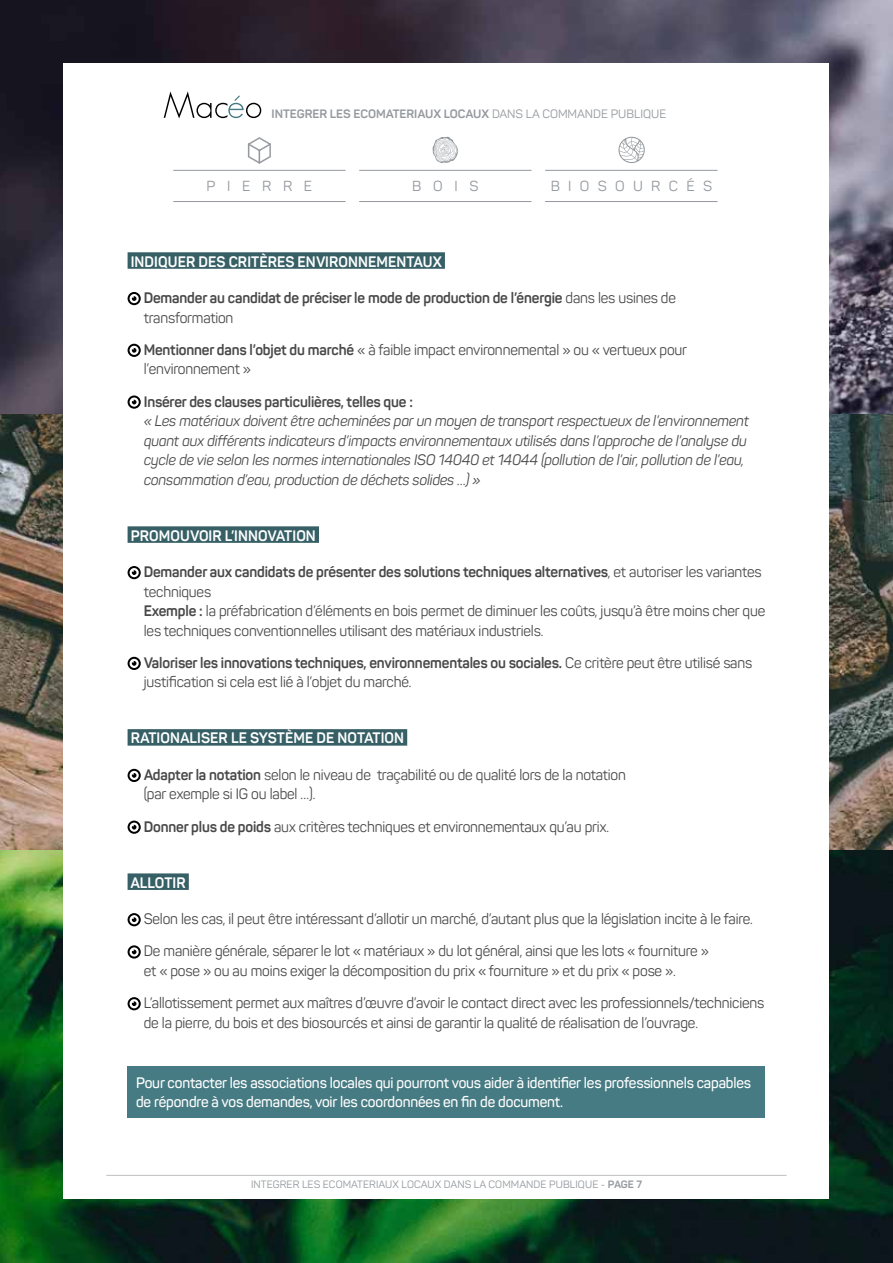
<style>
.page{position:relative;width:893px;height:1263px;background:#fff}
.page>*{position:absolute;margin:0;border:0;box-sizing:border-box;transform-origin:0 0}
.t1{font:15px/19.5px "Panton";letter-spacing:-.01em;color:#484848;scale:.95 1}
.t2{font:italic 15px/19.5px "Panton";letter-spacing:-.01em;color:#484848;scale:.95 1}
.t3{font:600 15px/19.5px "Panton";letter-spacing:-.01em;color:#fff;scale:.95 1}
.t4{font:700 15px/19.5px "Panton";letter-spacing:-.01em;color:#484848;scale:.95 1}
.t5{font:700 15px "Panton";letter-spacing:.005em;color:#fff;scale:.95 1}
.t6{font:14.4px "Panton";letter-spacing:.58em;color:#95999e}
.t7{font:700 12px "Panton";color:#95999e}
.t8{font:10.5px "Panton";letter-spacing:.01em;color:#95999e}
.s1{font-weight:400}
.s2{font-weight:700}
</style>
<div class="page">
<img style="left:0;top:849px;width:893px;height:414px">
<img style="left:0;top:414px;width:893px;height:435px">
<img style="left:0;top:0;width:893px;height:414px">
<div style="left:64px;top:64px;width:765px;height:1135px;background:#fff"></div>
<hr style="left:106px;top:1175px;width:681px;height:1px;background:#c0c0c0">
<svg style="left:164px;top:91px;width:97px;height:27px"></svg>
<hr style="left:359px;top:170px;width:173px;height:1px;background:#95999e">
<hr style="left:359px;top:201px;width:173px;height:1px;background:#95999e">
<hr style="left:545px;top:170px;width:172px;height:1px;background:#95999e">
<hr style="left:545px;top:201px;width:172px;height:1px;background:#95999e">
<svg style="left:433px;top:137px;width:25px;height:26px"></svg>
<svg style="left:618px;top:137px;width:27px;height:26px"></svg>
<hr style="left:173px;top:170px;width:173px;height:1px;background:#95999e">
<hr style="left:173px;top:201px;width:173px;height:1px;background:#95999e">
<svg style="left:248px;top:137px;width:23px;height:27px"></svg>
<div style="left:128px;top:1067px;width:637px;height:51px;background:#477b83"></div>
<div style="left:128px;top:252px;width:317px;height:17px;background:#376066"></div>
<div style="left:128px;top:526px;width:191px;height:17px;background:#376066"></div>
<div style="left:128px;top:729px;width:279px;height:17px;background:#376066"></div>
<div style="left:128px;top:873px;width:61px;height:17px;background:#376066"></div>
<svg style="left:128px;top:292px;width:13px;height:13px"></svg>
<svg style="left:128px;top:344px;width:13px;height:13px"></svg>
<svg style="left:128px;top:395px;width:13px;height:14px"></svg>
<svg style="left:128px;top:566px;width:13px;height:13px"></svg>
<svg style="left:128px;top:657px;width:13px;height:13px"></svg>
<svg style="left:128px;top:769px;width:13px;height:13px"></svg>
<svg style="left:128px;top:820px;width:13px;height:14px"></svg>
<svg style="left:128px;top:913px;width:13px;height:13px"></svg>
<svg style="left:128px;top:945px;width:13px;height:13px"></svg>
<svg style="left:128px;top:997px;width:13px;height:13px"></svg>
<p class="t7" style="left:272px;top:107px;width:396px">INTEGRER LES ECOMATERIAUX LOCAUX <span class="s1">DANS LA COMMANDE PUBLIQUE</span></p>
<p class="t6" style="left:207px;top:177px;width:107px">PIERRE</p>
<p class="t6" style="left:412px;top:177px;width:68px">BOIS</p>
<p class="t6" style="left:551px;top:177px;width:163px">BIOSOURCÉS</p>
<p class="t5" style="left:131px;top:252px;width:329px">INDIQUER DES CRITÈRES ENVIRONNEMENTAUX</p>
<p class="t4" style="left:144px;top:288px;width:562px">Demander au candidat de préciser le mode de production de l’énergie <span class="s1">dans les usines de transformation</span></p>
<p class="t1" style="left:144px;top:340px;width:573px"><span class="s2">Mentionner dans l’objet du marché</span> « à faible impact environnemental » ou « vertueux pour l’environnement »</p>
<p class="t4" style="left:144px;top:391px;width:285px">Insérer des clauses particulières, telles que :</p>
<p class="t2" style="left:144px;top:411px;width:638px">« Les matériaux doivent être acheminées par un moyen de transport respectueux de l’environnement quant aux différents indicateurs d’impacts environnementaux utilisés dans l’approche de l’analyse du cycle de vie selon les normes internationales ISO 14040 et 14044 (pollution de l’air, pollution de l’eau, consommation d’eau, production de déchets solides …) »</p>
<p class="t5" style="left:131px;top:526px;width:196px">PROMOUVOIR L’INNOVATION</p>
<p class="t1" style="left:144px;top:562px;width:656px"><span class="s2">Demander aux candidats de présenter des solutions techniques alternatives</span>, et autoriser les variantes techniques<br><span class="s2">Exemple :</span> la préfabrication d’éléments en bois permet de diminuer les coûts, jusqu’à être moins cher que les techniques conventionnelles utilisant des matériaux industriels.</p>
<p class="t1" style="left:144px;top:653px;width:642px"><span class="s2">Valoriser les innovations techniques, environnementales ou sociales.</span> Ce critère peut être utilisé sans justification si cela est lié à l’objet du marché.</p>
<p class="t5" style="left:131px;top:729px;width:289px">RATIONALISER LE SYSTÈME DE NOTATION</p>
<p class="t1" style="left:144px;top:765px;width:509px"><span class="s2">Adapter la notation</span> selon le niveau de traçabilité ou de qualité lors de la notation (par exemple si IG ou label …).</p>
<p class="t1" style="left:144px;top:817px;width:491px"><span class="s2">Donner plus de poids</span> aux critères techniques et environnementaux qu’au prix.</p>
<p class="t5" style="left:130px;top:873px;width:60px">ALLOTIR</p>
<p class="t1" style="left:144px;top:903px;width:643px;line-height:32.2px">Selon les cas, il peut être intéressant d’allotir un marché, d’autant plus que la législation incite à le faire.<br>De manière générale, séparer le lot « matériaux » du lot général, ainsi que les lots « fourniture »</p>
<p class="t1" style="left:144px;top:954px;width:655px;line-height:32.2px">et « pose » ou au moins exiger la décomposition du prix « fourniture » et du prix « pose ».<br>L’allotissement permet aux maîtres d’œuvre d’avoir le contact direct avec les professionnels/techniciens</p>
<p class="t1" style="left:144px;top:1013px;width:585px">de la pierre, du bois et des biosourcés et ainsi de garantir la qualité de réalisation de l’ouvrage.</p>
<p class="t3" style="left:136px;top:1073px;width:649px">Pour contacter les associations locales qui pourront vous aider à identifier les professionnels capables de répondre à vos demandes, voir les coordonnées en fin de document.</p>
<p class="t8" style="left:251px;top:1178px;width:393px">INTEGRER LES ECOMATERIAUX LOCAUX DANS LA COMMANDE PUBLIQUE - <span class="s2">PAGE 7</span></p>
</div>
